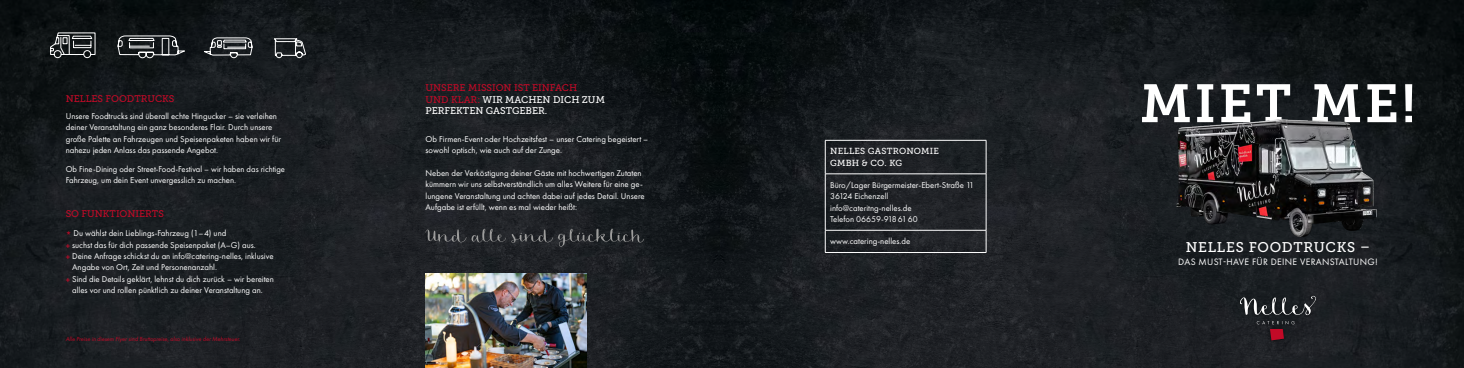
<style>
.page{position:relative;width:1464px;height:368px;background:#fff}
.page>*{position:absolute;margin:0;border:0;box-sizing:border-box;transform-origin:0 0}
.t1{font:53.38px "Museo Slab 700";letter-spacing:.05em;color:#fff}
.t2{font:14px "Museo Slab 500";letter-spacing:.05em;color:#fff}
.t3{font:9.62px/11.4px "Museo Slab 500";color:#fff}
.t4{font:9.62px "Futura PT";letter-spacing:.035em;color:#fff}
.t5{font:9.62px "Museo Slab 500";color:#c10a27}
.t6{font:8.75px/11.4px "Futura PT";color:#fff}
.t7{font:8.75px/11.4px "Museo Slab 500";letter-spacing:.025em;color:#fff}
.t8{font:italic 6.12px "Futura PT";color:#c10a27}
.s1{font-weight:500;font-size:10.5px;color:#c10a27}
.s2{font-weight:500;color:#c10a27}
.s3{color:#c10a27}
</style>
<div class="page">
<img style="left:0;top:0;width:1463px;height:367px">
<img style="left:1173px;top:116px;width:204px;height:121px">
<div style="left:1237px;top:292px;width:81px;height:50px;background:#1b1f22"></div>
<svg style="left:1240px;top:295px;width:76px;height:45px"></svg>
<hr style="left:825px;top:140px;width:161px;height:1px;background:#fff">
<hr style="left:825px;top:140px;width:1px;height:33px;background:#fff">
<hr style="left:985px;top:140px;width:1px;height:33px;background:#fff">
<hr style="left:825px;top:173px;width:161px;height:1px;background:#fff">
<hr style="left:825px;top:174px;width:1px;height:55px;background:#fff">
<hr style="left:985px;top:174px;width:1px;height:55px;background:#fff">
<hr style="left:825px;top:229px;width:161px;height:1px;background:#fff">
<svg style="left:825px;top:230px;width:1px;height:22px"></svg>
<svg style="left:985px;top:230px;width:1px;height:22px"></svg>
<hr style="left:825px;top:252px;width:161px;height:1px;background:#fff">
<svg style="left:425px;top:228px;width:219px;height:18px;background:#303336"></svg>
<img style="left:425px;top:273px;width:162px;height:94px">
<svg style="left:50px;top:32px;width:45px;height:26px"></svg>
<svg style="left:118px;top:35px;width:68px;height:23px;background:#484c4e"></svg>
<svg style="left:274px;top:38px;width:32px;height:20px"></svg>
<svg style="left:204px;top:37px;width:48px;height:21px"></svg>
<p class="t5" style="left:66px;top:93px;width:110px">NELLES FOODTRUCKS</p>
<p class="t6" style="left:66px;top:110px;width:217px">Unsere Foodtrucks sind überall echte Hingucker – sie verleihen deiner Veranstaltung ein ganz besonderes Flair. Durch unsere große Palette an Fahrzeugen und Speisenpaketen haben wir für nahezu jeden Anlass das passende Angebot.</p>
<p class="t6" style="left:66px;top:163px;width:221px">Ob Fine-Dining oder Street-Food-Festival – wir haben das richtige<br>Fahrzeug, um dein Event unvergesslich zu machen.</p>
<p class="t5" style="left:66px;top:208px;width:100px">SO FUNKTIONIERTS</p>
<p class="t6" style="left:66px;top:227px;width:162px"><span class="s1">*</span> Du wählst dein Lieblings-Fahrzeug (1–4) und</p>
<p class="t6" style="left:66px;top:238px;width:192px"><span class="s2">+</span> suchst das für dich passende Speisenpaket (A–G) aus.</p>
<p class="t6" style="left:66px;top:250px;width:209px"><span class="s2">+</span> Deine Anfrage schickst du an info@catering-nelles, inklusive</p>
<p class="t6" style="left:72px;top:261px;width:146px">Angabe von Ort, Zeit und Personenanzahl.</p>
<p class="t6" style="left:66px;top:273px;width:210px"><span class="s2">+</span> Sind die Details geklärt, lehnst du dich zurück – wir bereiten</p>
<p class="t6" style="left:72px;top:284px;width:192px">alles vor und rollen pünktlich zu deiner Veranstaltung an.</p>
<p class="t8" style="left:66px;top:334px;width:176px">Alle Preise in diesem Flyer sind Bruttopreise, also inklusive der Mehrsteuer.</p>
<p class="t3" style="left:425px;top:82px;width:181px"><span class="s3">UNSERE MISSION IST EINFACH<br>UND KLAR:</span> WIR MACHEN DICH ZUM<br>PERFEKTEN GASTGEBER.</p>
<p class="t6" style="left:425px;top:133px;width:224px">Ob Firmen-Event oder Hochzeitsfest – unser Catering begeistert – sowohl optisch, wie auch auf der Zunge.</p>
<p class="t6" style="left:425px;top:167px;width:220px">Neben der Verköstigung deiner Gäste mit hochwertigen Zutaten kümmern wir uns selbstverständlich um alles Weitere für eine ge&shy;lungene Veranstaltung und achten dabei auf jedes Detail. Unsere Aufgabe ist erfüllt, wenn es mal wieder heißt:</p>
<p class="t7" style="left:830px;top:145px;width:110px">NELLES GASTRONOMIE<br>GMBH &amp; CO. KG</p>
<p class="t6" style="left:830px;top:179px;width:145px">Büro/Lager Bürgermeister-Ebert-Straße 11<br>36124 Eichenzell<br>info@cateritng-nelles.de<br>Telefon 06659-9186160</p>
<p class="t6" style="left:830px;top:235px;width:82px">www.catering-nelles.de</p>
<h1 class="t1" style="left:1140px;top:73px;width:277px">MIET ME!</h1>
<h2 class="t2" style="left:1185px;top:239px;width:186px">NELLES FOODTRUCKS –</h2>
<p class="t4" style="left:1178px;top:256px;width:201px">DAS MUST-HAVE FÜR DEINE VERANSTALTUNG!</p>
</div>
